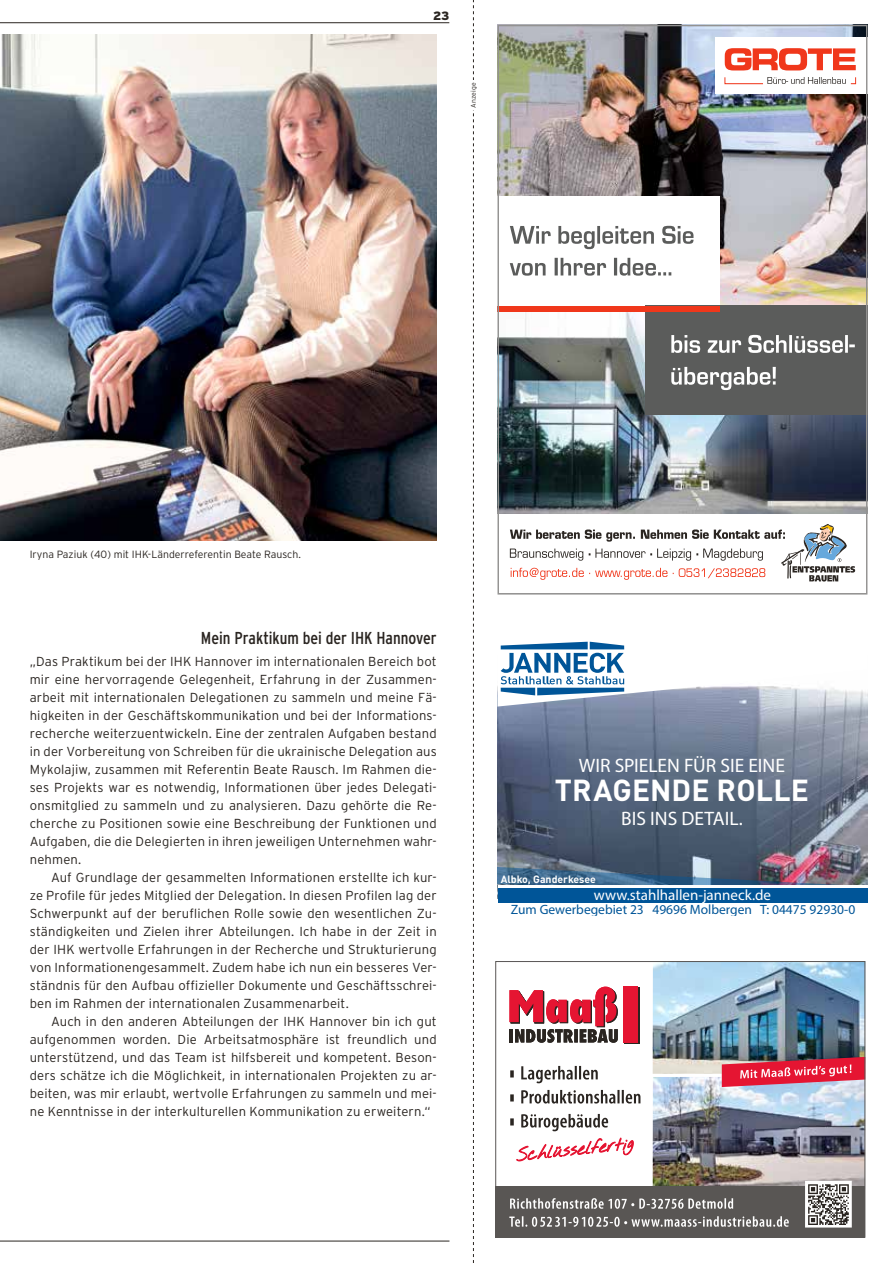
<style>
.page{position:relative;width:893px;height:1263px;background:#fff}
.page>*{position:absolute;margin:0;border:0;box-sizing:border-box;transform-origin:0 0}
.t1{font:700 30px "DIN Pro";letter-spacing:.005em;color:#fff}
.t2{font:19.5px "Myriad Pro";color:#fff}
.t3{font:condensed 17.25px "Interstate";color:#2a2521}
.t4{font:15px "Myriad Pro";color:#fff}
.t5{font:13.5px "Myriad Pro";color:#005598}
.t6{font:300 13.05px/18px "Interstate";letter-spacing:.01em;color:#2a2521;text-align:justify}
.t7{font:900 12px "Interstate";color:#2a2521}
.t8{font:300 10.5px "Interstate";color:#2a2521}
.t9{font:700 10.5px "DIN Pro";color:#fff}
.t10{font:300 6.75px "Interstate";letter-spacing:.02em;color:#2a2521}
</style>
<div class="page">
<img style="left:0;top:35px;width:437px;height:505px">
<hr style="left:0;top:1241px;width:449px;height:1px;background:#2a2521">
<hr style="left:0;top:22px;width:449px;height:1px;background:#2a2521">
<img style="left:653px;top:1077px;width:210px;height:109px">
<div style="left:624px;top:988px;width:15px;height:56px;background:#2a2521"></div>
<div style="left:623px;top:987px;width:15px;height:56px;background:#e51532"></div>
<svg style="left:509px;top:987px;width:109px;height:56px"></svg>
<svg style="left:510px;top:1090px;width:130px;height:13px"></svg>
<svg style="left:510px;top:1066px;width:88px;height:17px"></svg>
<svg style="left:510px;top:1114px;width:124px;height:48px"></svg>
<img style="left:653px;top:963px;width:210px;height:111px">
<svg style="left:722px;top:1057px;width:141px;height:30px"></svg>
<div style="left:495px;top:1186px;width:370px;height:51px;background:#595654"></div>
<svg style="left:509px;top:1216px;width:280px;height:11px"></svg>
<svg style="left:510px;top:1198px;width:223px;height:11px"></svg>
<svg style="left:804px;top:1180px;width:49px;height:48px"></svg>
<div style="left:495px;top:961px;width:370px;height:276px;border:1px solid #595654"></div>
<img style="left:497px;top:706px;width:370px;height:179px">
<div style="left:497px;top:888px;width:370px;height:15px;background:#005598"></div>
<svg style="left:497px;top:765px;width:342px;height:138px"></svg>
<svg style="left:497px;top:641px;width:371px;height:65px"></svg>
<img style="left:499px;top:311px;width:366px;height:202px">
<img style="left:499px;top:27px;width:366px;height:279px">
<div style="left:715px;top:38px;width:152px;height:56px;background:#fff"></div>
<svg style="left:725px;top:48px;width:131px;height:22px"></svg>
<svg style="left:725px;top:77px;width:131px;height:7px"></svg>
<div style="left:497px;top:197px;width:222px;height:109px;background:#fff"></div>
<div style="left:645px;top:306px;width:222px;height:109px;background:#5b5c5b"></div>
<div style="left:497px;top:306px;width:222px;height:5px;background:#f0371b"></div>
<svg style="left:510px;top:258px;width:161px;height:18px"></svg>
<svg style="left:510px;top:226px;width:183px;height:23px"></svg>
<svg style="left:671px;top:367px;width:105px;height:23px"></svg>
<svg style="left:671px;top:335px;width:184px;height:18px"></svg>
<svg style="left:510px;top:524px;width:345px;height:57px"></svg>
<svg style="left:473px;top:0;width:1px;height:1263px"></svg>
<div style="left:470px;top:80px;width:6px;height:30px;background:#fff"></div>
<p class="t7" style="left:433px;top:9px;width:18px">23</p>
<p class="t10" style="left:469px;top:108px;width:27px;rotate:-90deg">Anzeige</p>
<p class="t8" style="left:30px;top:548px;width:273px">Iryna Paziuk (40) mit IHK-Länderreferentin Beate Rausch.</p>
<h3 class="t3" style="left:201px;top:627px;width:237px">Mein Praktikum bei der IHK Hannover</h3>
<p class="t6" style="left:30px;top:652px;width:409px">„Das Praktikum bei der IHK Hannover im internationalen Bereich bot mir eine hervorragende Gelegenheit, Erfahrung in der Zusammen&shy;arbeit mit internationalen Delegationen zu sammeln und meine Fä&shy;higkeiten in der Geschäftskommunikation und bei der Informations&shy;recherche weiterzuentwickeln. Eine der zentralen Aufgaben bestand in der Vorbereitung von Schreiben für die ukrainische Delegation aus Mykolajiw, zusammen mit Referentin Beate Rausch. Im Rahmen die&shy;ses Projekts war es notwendig, Informationen über jedes Delegati&shy;onsmitglied zu sammeln und zu analysieren. Dazu gehörte die Re&shy;cherche zu Positionen sowie eine Beschreibung der Funktionen und Aufgaben, die die Delegierten in ihren jeweiligen Unternehmen wahr&shy;nehmen.</p>
<p class="t6" style="left:30px;top:868px;width:408px;text-indent:21px">Auf Grundlage der gesammelten Informationen erstellte ich kur&shy;ze Profile für jedes Mitglied der Delegation. In diesen Profilen lag der Schwerpunkt auf der beruflichen Rolle sowie den wesentlichen Zu&shy;ständigkeiten und Zielen ihrer Abteilungen. Ich habe in der Zeit in der IHK wertvolle Erfahrungen in der Recherche und Strukturierung von Informationengesammelt. Zudem habe ich nun ein besseres Ver&shy;ständnis für den Aufbau offizieller Dokumente und Geschäftsschrei&shy;ben im Rahmen der internationalen Zusammenarbeit.</p>
<p class="t6" style="left:30px;top:1012px;width:408px;text-indent:21px">Auch in den anderen Abteilungen der IHK Hannover bin ich gut aufgenommen worden. Die Arbeitsatmosphäre ist freundlich und unterstützend, und das Team ist hilfsbereit und kompetent. Beson&shy;ders schätze ich die Möglichkeit, in internationalen Projekten zu ar&shy;beiten, was mir erlaubt, wertvolle Erfahrungen zu sammeln und mei&shy;ne Kenntnisse in der interkulturellen Kommunikation zu erweitern.“</p>
<h2 class="t2" style="left:579px;top:753px;width:208px">WIR SPIELEN FÜR SIE EINE</h2>
<h1 class="t1" style="left:555px;top:765px;width:256px">TRAGENDE ROLLE</h1>
<h2 class="t2" style="left:621px;top:806px;width:123px">BIS INS DETAIL.</h2>
<p class="t9" style="left:501px;top:870px;width:97px">Albko, Ganderkesee</p>
<p class="t5" style="left:511px;top:901px;width:346px">Zum Gewerbegebiet 23 49696 Molbergen T: 04475 92930-0</p>
<p class="t4" style="left:594px;top:886px;width:179px">www.stahlhallen-janneck.de</p>
</div>
